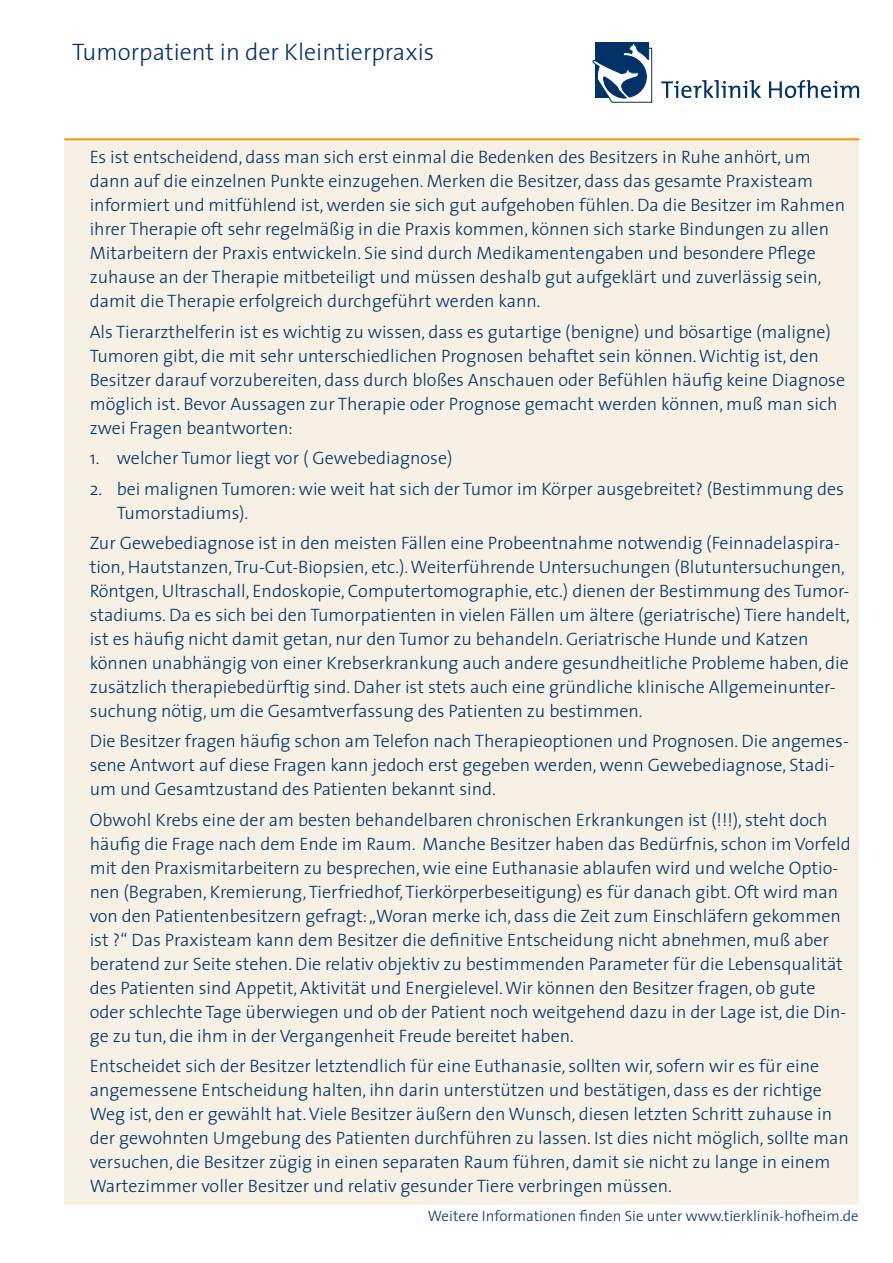
<style>
.page{position:relative;width:893px;height:1263px;background:#fff}
.page>*{position:absolute;margin:0;border:0;box-sizing:border-box;transform-origin:0 0}
.t1{font:300 24px "The Sans";color:#003268}
.t2{font:300 18px/24px "The Sans";color:#003268}
.t3{font:300 15px "The Sans";color:#003268}
</style>
<div class="page">
<svg style="left:592px;top:42px;width:61px;height:61px"></svg>
<svg style="left:661px;top:80px;width:198px;height:18px"></svg>
<div style="left:64px;top:138px;width:795px;height:1067px;background:#f6f1e4"></div>
<hr style="left:64px;top:138px;width:795px;height:2px;background:#f89c1c">
<h1 class="t1" style="left:72px;top:32px;width:363px">Tumorpatient in der Kleintierpraxis</h1>
<p class="t2" style="left:90px;top:145px;width:757px">Es ist entscheidend, dass man sich erst einmal die Bedenken des Besitzers in Ruhe anhört, um dann auf die einzelnen Punkte einzugehen. Merken die Besitzer, dass das gesamte Praxisteam informiert und mitfühlend ist, werden sie sich gut aufgehoben fühlen. Da die Besitzer im Rahmen ihrer Therapie oft sehr regelmäßig in die Praxis kommen, können sich starke Bindungen zu allen Mitarbeitern der Praxis entwickeln. Sie sind durch Medikamentengaben und besondere Pflege zuhause an der Therapie mitbeteiligt und müssen deshalb gut aufgeklärt und zuverlässig sein, damit die Therapie erfolgreich durchgeführt werden kann.</p>
<p class="t2" style="left:90px;top:319px;width:757px">Als Tierarzthelferin ist es wichtig zu wissen, dass es gutartige (benigne) und bösartige (maligne)<br>Tumoren gibt, die mit sehr unterschiedlichen Prognosen behaftet sein können. Wichtig ist, den Besitzer darauf vorzubereiten, dass durch bloßes Anschauen oder Befühlen häufig keine Diagnose möglich ist. Bevor Aussagen zur Therapie oder Prognose gemacht werden können, muß man sich zwei Fragen beantworten:</p>
<p class="t2" style="left:90px;top:445px;width:364px">1. welcher Tumor liegt vor ( Gewebediagnose)</p>
<p class="t2" style="left:117px;top:476px;width:729px;text-indent:-27px">2. bei malignen Tumoren: wie weit hat sich der Tumor im Körper ausgebreitet? (Bestimmung des<br>Tumorstadiums).</p>
<p class="t2" style="left:90px;top:530px;width:762px">Zur Gewebediagnose ist in den meisten Fällen eine Probeentnahme notwendig (Feinnadelaspira&shy;tion, Hautstanzen, Tru-Cut-Biopsien, etc.). Weiterführende Untersuchungen (Blutuntersuchungen, Röntgen, Ultraschall, Endoskopie, Computertomographie, etc.) dienen der Bestimmung des Tumor&shy;stadiums. Da es sich bei den Tumorpatienten in vielen Fällen um ältere (geriatrische) Tiere handelt, ist es häufig nicht damit getan, nur den Tumor zu behandeln. Geriatrische Hunde und Katzen können unabhängig von einer Krebserkrankung auch andere gesundheitliche Probleme haben, die zusätzlich therapiebedürftig sind. Daher ist stets auch eine gründliche klinische Allgemeinunter&shy;suchung nötig, um die Gesamtverfassung des Patienten zu bestimmen.</p>
<p class="t2" style="left:90px;top:729px;width:761px">Die Besitzer fragen häufig schon am Telefon nach Therapieoptionen und Prognosen. Die angemes&shy;sene Antwort auf diese Fragen kann jedoch erst gegeben werden, wenn Gewebediagnose, Stadi&shy;um und Gesamtzustand des Patienten bekannt sind.</p>
<p class="t2" style="left:90px;top:807px;width:762px">Obwohl Krebs eine der am besten behandelbaren chronischen Erkrankungen ist (!!!), steht doch häufig die Frage nach dem Ende im Raum. Manche Besitzer haben das Bedürfnis, schon im Vorfeld mit den Praxismitarbeitern zu besprechen, wie eine Euthanasie ablaufen wird und welche Optio&shy;nen (Begraben, Kremierung, Tierfriedhof, Tierkörperbeseitigung) es für danach gibt. Oft wird man von den Patientenbesitzern gefragt: „Woran merke ich, dass die Zeit zum Einschläfern gekommen ist ?“ Das Praxisteam kann dem Besitzer die definitive Entscheidung nicht abnehmen, muß aber beratend zur Seite stehen. Die relativ objektiv zu bestimmenden Parameter für die Lebensqualität des Patienten sind Appetit, Aktivität und Energielevel. Wir können den Besitzer fragen, ob gute oder schlechte Tage überwiegen und ob der Patient noch weitgehend dazu in der Lage ist, die Din&shy;ge zu tun, die ihm in der Vergangenheit Freude bereitet haben.</p>
<p class="t2" style="left:90px;top:1053px;width:761px">Entscheidet sich der Besitzer letztendlich für eine Euthanasie, sollten wir, sofern wir es für eine angemessene Entscheidung halten, ihn darin unterstützen und bestätigen, dass es der richtige Weg ist, den er gewählt hat. Viele Besitzer äußern den Wunsch, diesen letzten Schritt zuhause in der gewohnten Umgebung des Patienten durchführen zu lassen. Ist dies nicht möglich, sollte man versuchen, die Besitzer zügig in einen separaten Raum führen, damit sie nicht zu lange in einem Wartezimmer voller Besitzer und relativ gesunder Tiere verbringen müssen.</p>
<p class="t3" style="left:428px;top:1204px;width:432px">Weitere Informationen finden Sie unter www.tierklinik-hofheim.de</p>
</div>
